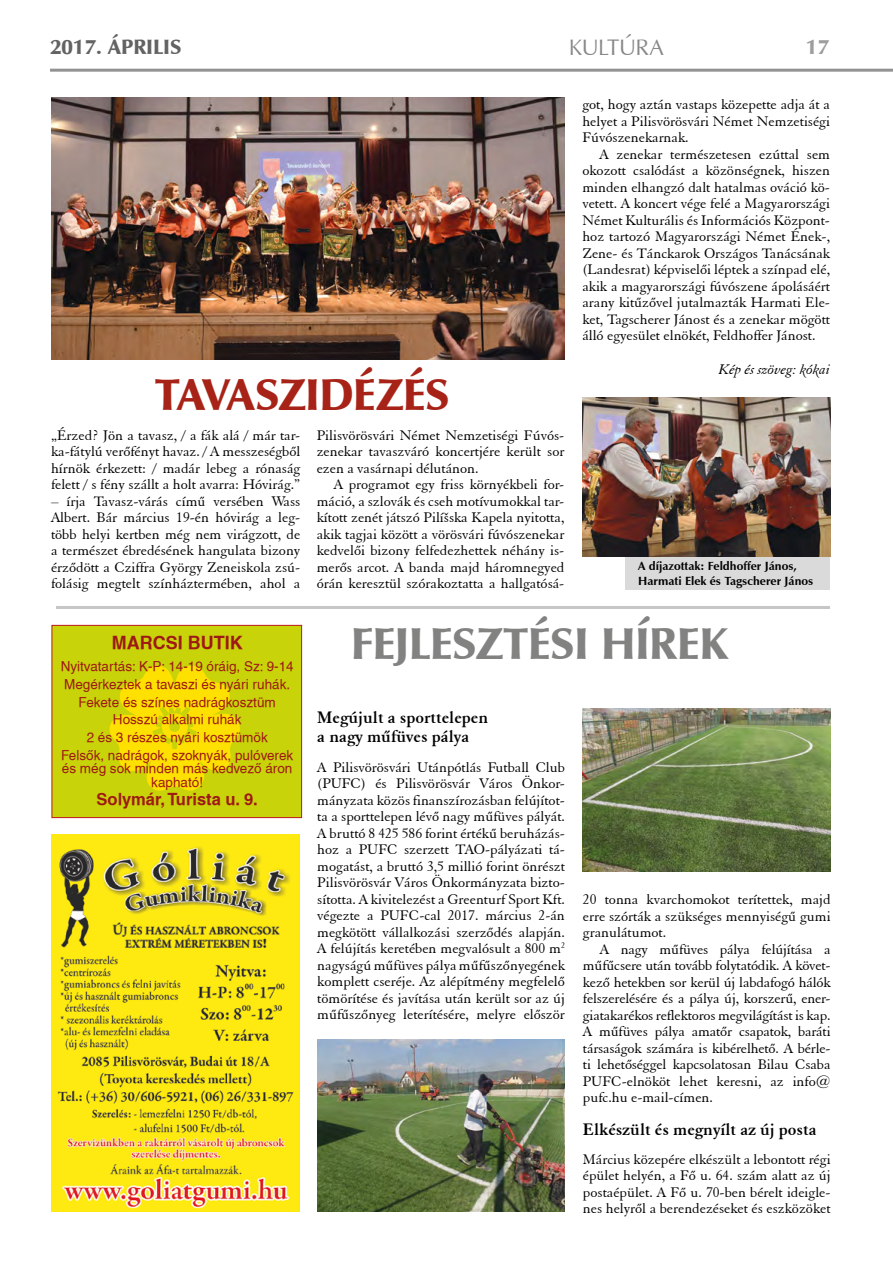
<style>
.page{position:relative;width:893px;height:1263px;background:#fff}
.page>*{position:absolute;margin:0;border:0;box-sizing:border-box;transform-origin:0 0}
.t1{font:45px "H Zapf Humanist 601 Ultra BT";letter-spacing:-.015em;color:#828281}
.t2{font:45px "H Zapf Humanist 601 Ultra BT";letter-spacing:-.015em;color:#a72318}
.t3{font:22.5px "H Zapf Humanist 601 BT";letter-spacing:-.015em;color:#878787}
.t4{font:21px "H Zapf Humanist 601 Ultra BT";color:#646363}
.t5{font:21px "H Zapf Humanist 601 Ultra BT";color:#9d9d9c}
.t6{font:18px/19.5px "H Elegant Garamond BT Bold";color:#000}
.t7{font:700 18px "H Helvetica";color:#9e1915}
.t8{font:700 16.5px "H Helvetica";color:#9e1915}
.t9{font:15px/16.5px "H Elegant Garamond BT";color:#000;text-align:justify}
.t10{font:15px "H Elegant Garamond BT Italic";color:#000}
.t11{font:13.5px/17.7px "H Helvetica Normal";color:#9e1915;text-align:center}
.t12{font:12px/14.4px "H Zapf Humanist 601 BT Bold";color:#000}
</style>
<div class="page">
<hr style="left:50px;top:69px;width:843px;height:3px;background:#929292">
<img style="left:51px;top:98px;width:513px;height:261px">
<img style="left:582px;top:397px;width:248px;height:160px">
<hr style="left:56px;top:606px;width:774px;height:3px;background:#c6c6c6">
<div style="left:625px;top:557px;width:205px;height:32px;background:#dadada"></div>
<img style="left:52px;top:834px;width:248px;height:378px">
<img style="left:317px;top:1039px;width:248px;height:173px">
<img style="left:583px;top:708px;width:248px;height:163px">
<div style="left:52px;top:625px;width:250px;height:193px;background:#c8d409;border:1px solid #be1818"></div>
<h3 class="t4" style="left:50px;top:34px;width:133px">2017. ÁPRILIS</h3>
<h2 class="t3" style="left:569px;top:33px;width:96px">KULTÚRA</h2>
<h3 class="t5" style="left:806px;top:34px;width:25px">17</h3>
<p class="t9" style="left:582px;top:96px;width:249px">got, hogy aztán vastaps közepette adja át a helyet a Pilisvörösvári Német Nemzetiségi Fúvószenekarnak.</p>
<p class="t9" style="left:582px;top:145px;width:249px;text-indent:17px">A zenekar természetesen ezúttal sem okozott csalódást a közönségnek, hiszen minden elhangzó dalt hatalmas ováció kö&shy;vetett. A koncert vége felé a Magyarországi Német Kulturális és Információs Központ&shy;hoz tartozó Magyarországi Német Ének-, Zene- és Tánckarok Országos Tanácsának (Landesrat) képviselői léptek a színpad elé, akik a magyarországi fúvószene ápolásáért arany kitűzővel jutalmazták Harmati Ele&shy;ket, Tagscherer Jánost és a zenekar mögött álló egyesület elnökét, Feldhoffer Jánost.</p>
<p class="t10" style="left:719px;top:360px;width:113px">Kép és szöveg: kókai</p>
<h1 class="t2" style="left:155px;top:367px;width:296px">TAVASZIDÉZÉS</h1>
<p class="t9" style="left:51px;top:426px;width:251px">„Érzed? Jön a tavasz, / a fák alá / már tar&shy;ka-fátylú verőfényt havaz. / A messzeségből hírnök érkezett: / madár lebeg a rónaság felett / s fény szállt a holt avarra: Hóvirág.”</p>
<p class="t9" style="left:51px;top:492px;width:251px">– írja Tavasz-várás című versében Wass Albert. Bár március 19-én hóvirág a leg&shy;több helyi kertben még nem virágzott, de a természet ébredésének hangulata bizony érződött a Cziffra György Zeneiskola zsú&shy;folásig megtelt színháztermében, ahol a</p>
<p class="t9" style="left:317px;top:426px;width:249px">Pilisvörösvári Német Nemzetiségi Fúvós&shy;zenekar tavaszváró koncertjére került sor ezen a vasárnapi délutánon.</p>
<p class="t9" style="left:317px;top:476px;width:249px;text-indent:17px">A programot egy friss környékbeli for&shy;máció, a szlovák és cseh motívumokkal tar&shy;kított zenét játszó Pilíšska Kapela nyitotta, akik tagjai között a vörösvári fúvószenekar kedvelői bizony felfedezhettek néhány is&shy;merős arcot. A banda majd háromnegyed órán keresztül szórakoztatta a hallgatósá-</p>
<p class="t12" style="left:638px;top:559px;width:177px">A díjazottak: Feldhoffer János,<br>Harmati Elek és Tagscherer János</p>
<h1 class="t1" style="left:351px;top:616px;width:378px">FEJLESZTÉSI HÍREK</h1>
<p class="t7" style="left:112px;top:632px;width:132px">MARCSI BUTIK</p>
<p class="t11" style="left:61px;top:657px;width:235px">Nyitvatartás: K-P: 14-19 óráig, Sz: 9-14<br>Megérkeztek a tavaszi és nyári ruhák.<br>Fekete és színes nadrágkosztüm Hosszú alkalmi ruhák<br>2 és 3 részes nyári kosztümök<br>Felsők, nadrágok, szoknyák, pulóverek</p>
<p class="t11" style="left:62px;top:762px;width:232px;line-height:13.5px">és még sok minden más kedvező áron kapható!</p>
<p class="t8" style="left:97px;top:789px;width:163px">Solymár, Turista u. 9.</p>
<p class="t6" style="left:317px;top:707px;width:172px">Megújult a sporttelepen a nagy műfüves pálya</p>
<p class="t9" style="left:317px;top:758px;width:249px">A Pilisvörösvári Utánpótlás Futball Club (PUFC) és Pilisvörösvár Város Önkor&shy;mányzata közös finanszírozásban felújítot&shy;ta a sporttelepen lévő nagy műfüves pályát.<br>A bruttó 8 425 586 forint értékű beruházás&shy;hoz a PUFC szerzett TAO-pályázati tá&shy;mogatást, a bruttó 3,5 millió forint önrészt Pilisvörösvár Város Önkormányzata bizto&shy;sította. A kivitelezést a Greenturf Sport Kft. végezte a PUFC-cal 2017. március 2-án megkötött vállalkozási szerződés alapján.<br>A felújítás keretében megvalósult a 800 m<sup>2 </sup>nagyságú műfüves pálya műfűszőnyegének komplett cseréje. Az alépítmény megfelelő tömörítése és javítása után került sor az új műfűszőnyeg leterítésére, melyre először</p>
<p class="t9" style="left:583px;top:891px;width:249px">20 tonna kvarchomokot terítettek, majd erre szórták a szükséges mennyiségű gumi granulátumot.</p>
<p class="t9" style="left:583px;top:941px;width:249px;text-indent:17px">A nagy műfüves pálya felújítása a műfűcsere után tovább folytatódik. A követ&shy;kező hetekben sor kerül új labdafogó hálók felszerelésére és a pálya új, korszerű, ener&shy;giatakarékos reflektoros megvilágítást is kap.<br>A műfüves pálya amatőr csapatok, baráti társaságok számára is kibérelhető. A bérle&shy;ti lehetőséggel kapcsolatosan Bilau Csaba PUFC-elnököt lehet keresni, az info@ pufc.hu e-mail-címen.</p>
<p class="t6" style="left:583px;top:1119px;width:235px">Elkészült és megnyílt az új posta</p>
<p class="t9" style="left:583px;top:1151px;width:249px">Március közepére elkészült a lebontott régi épület helyén, a Fő u. 64. szám alatt az új postaépület. A Fő u. 70-ben bérelt ideigle&shy;nes helyről a berendezéseket és eszközöket</p>
</div>
